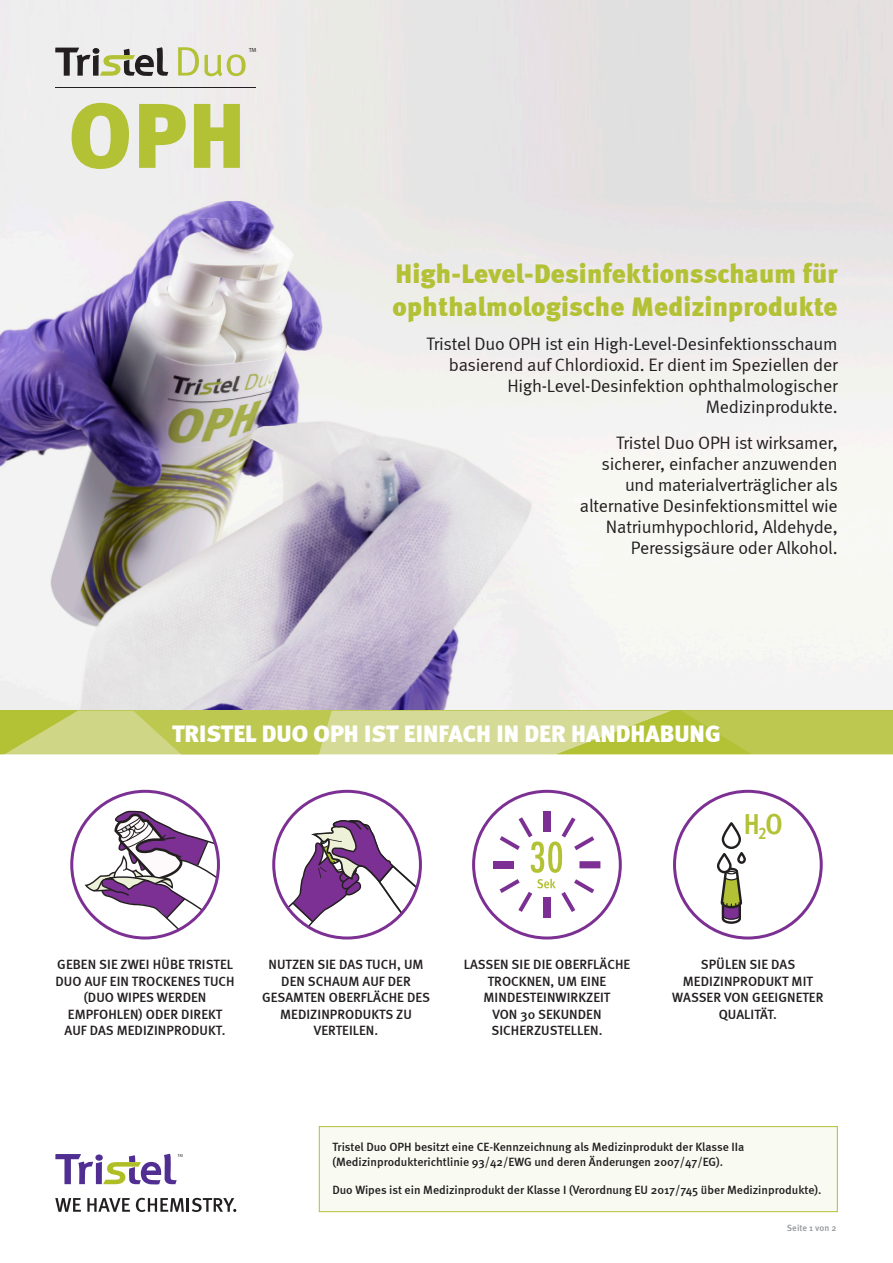
<style>
.page{position:relative;width:893px;height:1263px;background:#fff}
.page>*{position:absolute;margin:0;border:0;box-sizing:border-box;transform-origin:0 0}
.t1{font:700 condensed 28.95px "Meta Offc";color:#b3c135}
.t2{font:900 27px/33px "Meta";letter-spacing:.01em;color:#b3c135}
.t3{font:900 24px "Meta";color:#fff}
.t4{font:18px/21px "Meta Normal";letter-spacing:-.01em;color:#231f20;text-align:right}
.t5{font:500 13.5px/16.5px "Meta";letter-spacing:.005em;color:#231f20;text-align:center}
.t6{font:500 12px/15px "Meta";color:#231f20}
.t7{font:500 9px "Meta Pro";color:#939598}
.t8{font:5.85px "Meta Pro";color:#231f20;scale:1.07 1}
</style>
<div class="page">
<img style="left:0;top:0;width:893px;height:711px">
<div style="left:319px;top:1126px;width:518px;height:86px;background:#f9fbf3"></div>
<div style="left:319px;top:1126px;width:519px;height:86px;border:1px solid #b3c135"></div>
<svg style="left:0;top:711px;width:893px;height:43px;background:#c5ce69"></svg>
<svg style="left:83px;top:810px;width:135px;height:127px"></svg>
<div style="left:70px;top:790px;width:150px;height:149px;border:3px solid #7c3093;border-radius:50%"></div>
<svg style="left:274px;top:820px;width:146px;height:115px"></svg>
<div style="left:272px;top:790px;width:150px;height:149px;border:3px solid #7c3093;border-radius:50%"></div>
<div style="left:472px;top:790px;width:150px;height:149px;border:3px solid #7c3093;border-radius:50%"></div>
<svg style="left:720px;top:867px;width:23px;height:57px"></svg>
<div style="left:737px;top:852px;width:9px;height:12px;border:2px solid #231f20;border-radius:3px"></div>
<svg style="left:723px;top:823px;width:17px;height:25px"></svg>
<div style="left:722px;top:822px;width:19px;height:27px;border:2px solid #231f20;border-radius:9px"></div>
<svg style="left:718px;top:854px;width:12px;height:18px"></svg>
<div style="left:717px;top:853px;width:15px;height:20px;border:2px solid #231f20;border-radius:6px"></div>
<div style="left:673px;top:790px;width:150px;height:149px;border:3px solid #7c3093;border-radius:50%"></div>
<div style="left:543px;top:811px;width:8px;height:21px;background:#7c3093"></div>
<div style="left:493px;top:861px;width:21px;height:7px;background:#7c3093"></div>
<div style="left:543px;top:897px;width:7px;height:21px;background:#7c3093"></div>
<div style="left:579px;top:861px;width:21px;height:7px;background:#7c3093"></div>
<svg style="left:500px;top:817px;width:94px;height:56px"></svg>
<svg style="left:500px;top:879px;width:94px;height:33px"></svg>
<hr style="left:56px;top:88px;width:200px;height:1px;background:#231f20">
<svg style="left:55px;top:47px;width:113px;height:29px;background:#a6a59a"></svg>
<svg style="left:178px;top:47px;width:21px;height:29px"></svg>
<svg style="left:205px;top:54px;width:41px;height:22px"></svg>
<svg style="left:72px;top:103px;width:168px;height:66px;background:#cad27f"></svg>
<svg style="left:55px;top:1198px;width:26px;height:14px"></svg>
<svg style="left:87px;top:1198px;width:43px;height:14px"></svg>
<svg style="left:136px;top:1198px;width:100px;height:14px"></svg>
<svg style="left:55px;top:1154px;width:128px;height:30px"></svg>
<p class="t8" style="left:249px;top:46px;width:9px">TM</p>
<p class="t2" style="left:393px;top:257px;width:447px">High-Level-Desinfektionsschaum für ophthalmologische Medizinprodukte</p>
<p class="t4" style="left:426px;top:333px;width:413px">Tristel Duo OPH ist ein High-Level-Desinfektionsschaum basierend auf Chlordioxid. Er dient im Speziellen der High-Level-Desinfektion ophthalmologischer Medizinprodukte.</p>
<p class="t4" style="left:580px;top:432px;width:259px">Tristel Duo OPH ist wirksamer, sicherer, einfacher anzuwenden und materialverträglicher als alternative Desinfektionsmittel wie<br>Natriumhypochlorid, Aldehyde,<br>Peressigsäure oder Alkohol.</p>
<p class="t3" style="left:172px;top:719px;width:550px">TRISTEL DUO OPH IST EINFACH IN DER HANDHABUNG</p>
<p class="t1" style="left:744px;top:807px;width:40px">H<sub>2</sub>O</p>
<p class="t5" style="left:55px;top:956px;width:181px">GEBEN SIE ZWEI HÜBE TRISTEL<br>DUO AUF EIN TROCKENES TUCH (DUO WIPES WERDEN<br>EMPFOHLEN) ODER DIREKT<br>AUF DAS MEDIZINPRODUKT.</p>
<p class="t5" style="left:262px;top:956px;width:169px">NUTZEN SIE DAS TUCH, UM<br>DEN SCHAUM AUF DER<br>GESAMTEN OBERFLÄCHE DES<br>MEDIZINPRODUKTS ZU<br>VERTEILEN.</p>
<p class="t5" style="left:464px;top:956px;width:168px">LASSEN SIE DIE OBERFLÄCHE<br>TROCKNEN, UM EINE<br>MINDESTEINWIRKZEIT<br>VON 30 SEKUNDEN<br>SICHERZUSTELLEN.</p>
<p class="t5" style="left:672px;top:956px;width:153px">SPÜLEN SIE DAS<br>MEDIZINPRODUKT MIT<br>WASSER VON GEEIGNETER<br>QUALITÄT.</p>
<p class="t6" style="left:332px;top:1139px;width:414px">Tristel Duo OPH besitzt eine CE-Kennzeichnung als Medizinprodukt der Klasse IIa (Medizinprodukterichtlinie 93/42/EWG und deren Änderungen 2007/47/EG).</p>
<p class="t6" style="left:332px;top:1182px;width:491px">Duo Wipes ist ein Medizinprodukt der Klasse I (Verordnung EU 2017/745 über Medizinprodukte).</p>
<p class="t7" style="left:787px;top:1223px;width:51px">Seite 1 von 2</p>
</div>
